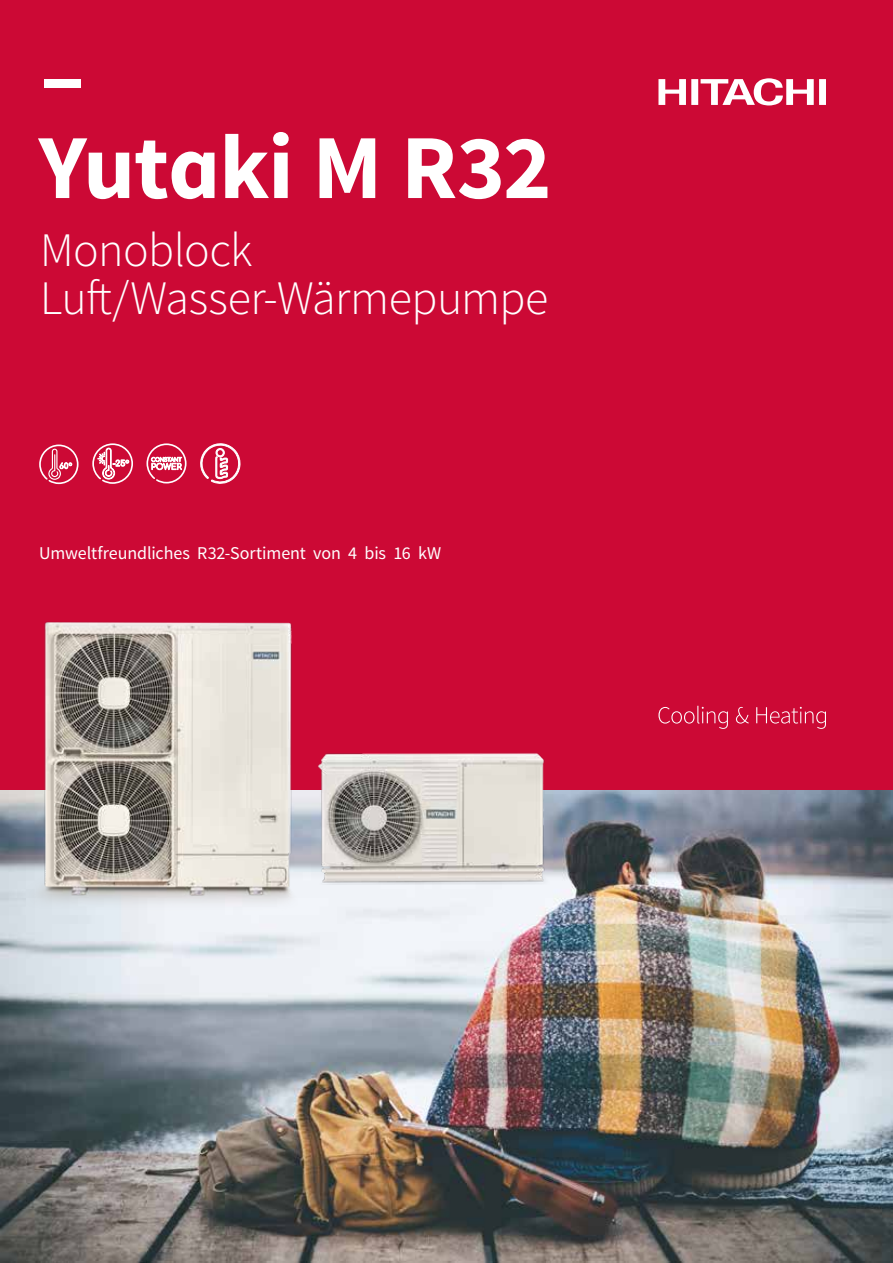
<style>
.page{position:relative;width:893px;height:1263px;background:#fff}
.page>*{position:absolute;margin:0;border:0;box-sizing:border-box;transform-origin:0 0}
.t1{font:700 91.5px/91.5px "Source Sans Pro";letter-spacing:-.01em;color:#fff}
.t2{font:300 48px/48px "Source Sans Pro";letter-spacing:-.01em;color:#fff}
.t3{font:18px "Source Sans Pro";letter-spacing:-.005em;color:#fff}
</style>
<div class="page">
<img style="left:1px;top:789px;width:892px;height:474px">
<div style="left:0;top:0;width:893px;height:789px;background:#cc0935"></div>
<img style="left:13px;top:622px;width:285px;height:298px">
<img style="left:268px;top:734px;width:297px;height:150px">
<svg style="left:92px;top:443px;width:41px;height:41px"></svg>
<svg style="left:200px;top:443px;width:41px;height:41px"></svg>
<svg style="left:146px;top:443px;width:41px;height:41px"></svg>
<svg style="left:39px;top:444px;width:40px;height:41px"></svg>
<svg style="left:658px;top:78px;width:168px;height:27px"></svg>
<svg style="left:658px;top:706px;width:168px;height:23px"></svg>
<h1 class="t1" style="left:39px;top:34px;width:514px">–<br>Yutaki M R32</h1>
<h2 class="t2" style="left:40px;top:226px;width:510px">Monoblock<br>Luft/Wasser-Wärmepumpe</h2>
<p class="t3" style="left:39px;top:541px;width:403px">Umweltfreundliches R32-Sortiment von 4 bis 16 kW</p>
</div>
